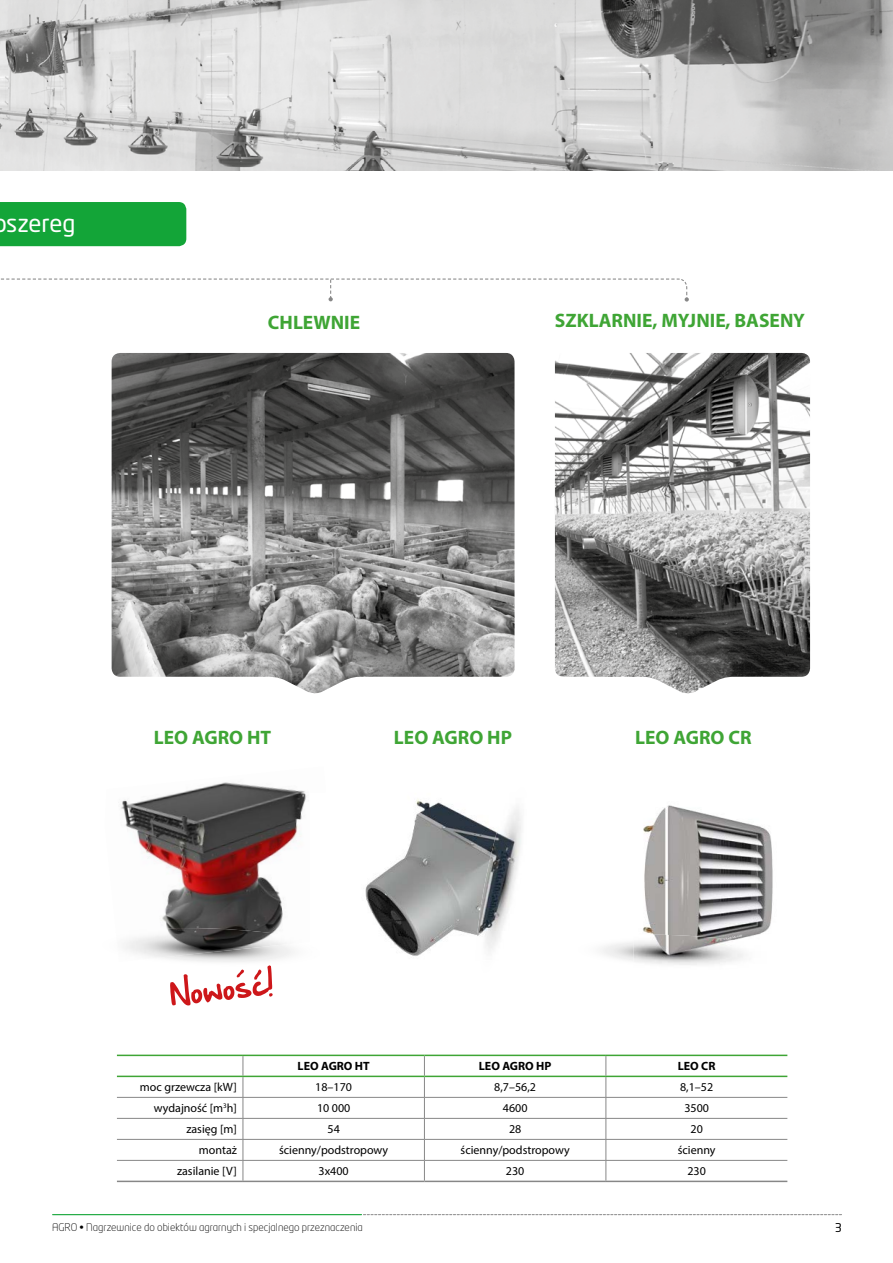
<style>
.page{position:relative;width:893px;height:1263px;background:#fff}
.page>*{position:absolute;margin:0;border:0;box-sizing:border-box;transform-origin:0 0}
.t1{font:24px "Neo Tech Pro";color:#fff}
.t2{font:700 19.5px "Myriad Pro";color:#3fa535}
.t3{font:12px "Myriad Pro";color:#000}
.t4{font:700 12px "Myriad Pro";color:#000}
.t5{font:12px "Neo Tech Pro";color:#000}
.t6{font:300 10.5px "Neo Tech Pro";color:#000}
</style>
<div class="page">
<svg style="left:363px;top:1214px;width:479px;height:1px"></svg>
<hr style="left:53px;top:1214px;width:308px;height:1px;background:#13a538">
<img style="left:365px;top:799px;width:111px;height:157px">
<img style="left:476px;top:809px;width:45px;height:142px">
<img style="left:121px;top:782px;width:186px;height:180px">
<img style="left:121px;top:928px;width:186px;height:33px">
<img style="left:643px;top:805px;width:130px;height:130px">
<img style="left:633px;top:935px;width:122px;height:30px">
<img style="left:555px;top:353px;width:255px;height:341px">
<img style="left:112px;top:353px;width:402px;height:341px">
<svg style="left:1px;top:278px;width:688px;height:24px"></svg>
<div style="left:0;top:202px;width:186px;height:44px;background:#13a538"></div>
<hr style="left:117px;top:1097px;width:126px;height:1px;background:#878787">
<hr style="left:243px;top:1097px;width:181px;height:1px;background:#878787">
<hr style="left:424px;top:1097px;width:182px;height:1px;background:#878787">
<hr style="left:606px;top:1097px;width:181px;height:1px;background:#878787">
<hr style="left:117px;top:1118px;width:126px;height:1px;background:#878787">
<hr style="left:243px;top:1118px;width:181px;height:1px;background:#878787">
<hr style="left:424px;top:1118px;width:182px;height:1px;background:#878787">
<hr style="left:606px;top:1118px;width:181px;height:1px;background:#878787">
<hr style="left:117px;top:1139px;width:126px;height:1px;background:#878787">
<hr style="left:243px;top:1139px;width:181px;height:1px;background:#878787">
<hr style="left:424px;top:1139px;width:182px;height:1px;background:#878787">
<hr style="left:606px;top:1139px;width:181px;height:1px;background:#878787">
<hr style="left:117px;top:1160px;width:126px;height:1px;background:#878787">
<hr style="left:243px;top:1160px;width:181px;height:1px;background:#878787">
<svg style="left:243px;top:1056px;width:1px;height:124px"></svg>
<hr style="left:424px;top:1160px;width:182px;height:1px;background:#878787">
<svg style="left:424px;top:1056px;width:1px;height:124px"></svg>
<hr style="left:606px;top:1160px;width:181px;height:1px;background:#878787">
<svg style="left:606px;top:1056px;width:1px;height:124px"></svg>
<hr style="left:117px;top:1180px;width:126px;height:2px;background:#878787">
<hr style="left:243px;top:1180px;width:181px;height:2px;background:#878787">
<hr style="left:424px;top:1180px;width:182px;height:2px;background:#878787">
<hr style="left:606px;top:1180px;width:181px;height:2px;background:#878787">
<hr style="left:117px;top:1054px;width:126px;height:2px;background:#3fa535">
<hr style="left:243px;top:1054px;width:181px;height:2px;background:#3fa535">
<hr style="left:424px;top:1054px;width:182px;height:2px;background:#3fa535">
<hr style="left:606px;top:1054px;width:181px;height:2px;background:#3fa535">
<hr style="left:117px;top:1075px;width:126px;height:2px;background:#3fa535">
<hr style="left:243px;top:1075px;width:181px;height:2px;background:#3fa535">
<hr style="left:424px;top:1075px;width:182px;height:2px;background:#3fa535">
<hr style="left:606px;top:1075px;width:181px;height:2px;background:#3fa535">
<svg style="left:170px;top:965px;width:103px;height:41px"></svg>
<img style="left:0;top:0;width:893px;height:170px">
<h1 class="t1" style="left:6px;top:209px;width:71px">szereg</h1>
<h2 class="t2" style="left:268px;top:309px;width:94px">CHLEWNIE</h2>
<h2 class="t2" style="left:555px;top:308px;width:251px">SZKLARNIE, MYJNIE, BASENY</h2>
<h2 class="t2" style="left:154px;top:724px;width:119px">LEO AGRO HT</h2>
<h2 class="t2" style="left:394px;top:724px;width:120px">LEO AGRO HP</h2>
<h2 class="t2" style="left:635px;top:724px;width:118px">LEO AGRO CR</h2>
<p class="t4" style="left:298px;top:1058px;width:74px">LEO AGRO HT</p>
<p class="t4" style="left:479px;top:1058px;width:74px">LEO AGRO HP</p>
<p class="t4" style="left:678px;top:1058px;width:39px">LEO CR</p>
<p class="t3" style="left:140px;top:1080px;width:99px">moc grzewcza [kW]</p>
<p class="t3" style="left:315px;top:1080px;width:38px">18–170</p>
<p class="t3" style="left:494px;top:1080px;width:43px">8,7–56,2</p>
<p class="t3" style="left:680px;top:1080px;width:35px">8,1–52</p>
<p class="t3" style="left:154px;top:1101px;width:84px">wydajność [m<sup>3</sup>h]</p>
<p class="t3" style="left:317px;top:1101px;width:35px">10 000</p>
<p class="t3" style="left:503px;top:1101px;width:26px">4600</p>
<p class="t3" style="left:684px;top:1101px;width:26px">3500</p>
<p class="t3" style="left:186px;top:1122px;width:52px">zasięg [m]</p>
<p class="t3" style="left:328px;top:1122px;width:14px">54</p>
<p class="t3" style="left:509px;top:1122px;width:14px">28</p>
<p class="t3" style="left:690px;top:1122px;width:14px">20</p>
<p class="t3" style="left:199px;top:1143px;width:40px">montaż</p>
<p class="t3" style="left:279px;top:1143px;width:111px">ścienny/podstropowy</p>
<p class="t3" style="left:461px;top:1143px;width:111px">ścienny/podstropowy</p>
<p class="t3" style="left:678px;top:1143px;width:39px">ścienny</p>
<p class="t3" style="left:177px;top:1164px;width:61px">zasilanie [V]</p>
<p class="t3" style="left:319px;top:1164px;width:32px">3x400</p>
<p class="t3" style="left:506px;top:1164px;width:20px">230</p>
<p class="t3" style="left:687px;top:1164px;width:20px">230</p>
<p class="t6" style="left:52px;top:1220px;width:312px">AGRO • Nagrzewnice do obiektów agrarnych i specjalnego przeznaczenia</p>
<p class="t5" style="left:835px;top:1220px;width:9px">3</p>
</div>
